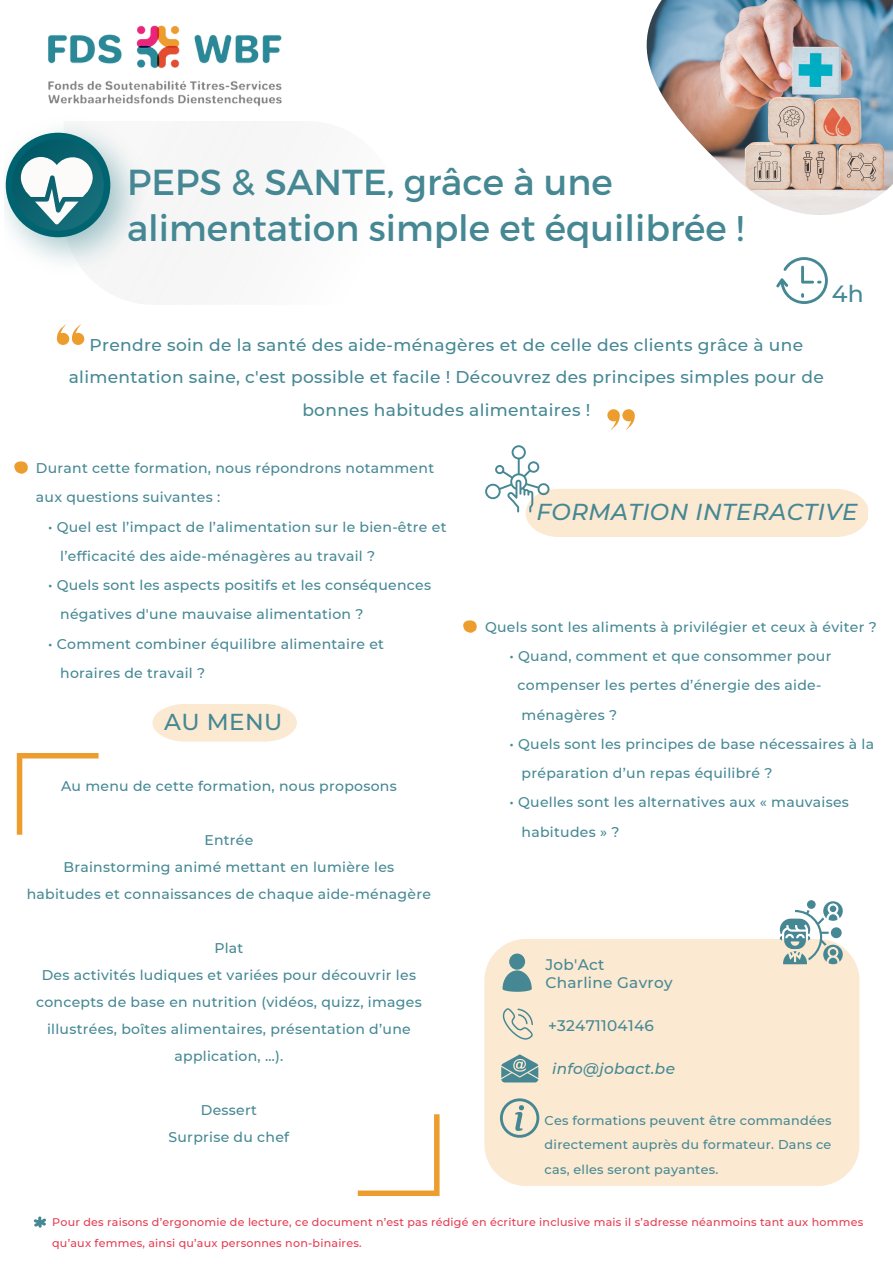
<style>
.page{position:relative;width:893px;height:1264px;background:#fff}
.page>*{position:absolute;margin:0;border:0;box-sizing:border-box;transform-origin:0 0}
.t1{font:36.15px/46px "Montserrat";color:#458894}
.t2{font:500 23.4px "Montserrat";color:#458894}
.t3{font:italic 500 22.95px "Montserrat";letter-spacing:.02em;color:#458894}
.t4{font:500 22.95px "Montserrat";letter-spacing:.02em;color:#458894}
.t5{font:500 17.1px/32.5px "Montserrat";letter-spacing:.02em;color:#458894;text-align:center}
.t6{font:500 15.3px/17.5px "Montserrat";letter-spacing:.02em;color:#458894}
.t7{font:italic 500 15.3px "Montserrat";letter-spacing:.02em;color:#458894}
.t8{font:500 14.1px/29.2px "Montserrat";letter-spacing:.02em;color:#458894}
.t9{font:500 12.75px/24.5px "Montserrat";letter-spacing:.02em;color:#458894;text-align:justify}
.t10{font:500 11.1px/21.3px "Montserrat";letter-spacing:.02em;color:#e53c53}
</style>
<div class="page">
<img style="left:4px;top:123px;width:141px;height:146px">
<div style="left:6px;top:133px;width:104px;height:104px;background:#006370;border-radius:50%"></div>
<div style="left:12px;top:139px;width:92px;height:92px;background:#fff;border-radius:50%;opacity:.1"></div>
<img style="left:48px;top:25px;width:234px;height:82px">
<img style="left:646px;top:0;width:246px;height:215px">
<svg style="left:152px;top:704px;width:144px;height:37px;background:#fbebd5"></svg>
<svg style="left:17px;top:753px;width:82px;height:81px"></svg>
<svg style="left:358px;top:1114px;width:81px;height:81px"></svg>
<svg style="left:21px;top:157px;width:72px;height:67px"></svg>
<svg style="left:57px;top:324px;width:28px;height:21px"></svg>
<svg style="left:607px;top:409px;width:28px;height:21px"></svg>
<svg style="left:463px;top:620px;width:13px;height:12px"></svg>
<svg style="left:485px;top:445px;width:383px;height:92px"></svg>
<svg style="left:14px;top:461px;width:14px;height:13px"></svg>
<svg style="left:34px;top:1216px;width:12px;height:11px"></svg>
<svg style="left:776px;top:257px;width:51px;height:47px"></svg>
<div style="left:484px;top:938px;width:375px;height:247px;background:#fbe9d1;border-radius:42px"></div>
<svg style="left:502px;top:953px;width:29px;height:38px"></svg>
<svg style="left:501px;top:1054px;width:37px;height:28px"></svg>
<svg style="left:779px;top:901px;width:63px;height:63px"></svg>
<svg style="left:502px;top:1008px;width:31px;height:31px"></svg>
<svg style="left:500px;top:1098px;width:39px;height:39px"></svg>
<h1 class="t1" style="left:127px;top:157px;width:618px">PEPS &amp; SANTE, grâce à une alimentation simple et équilibrée !</h1>
<h2 class="t2" style="left:831px;top:279px;width:34px">4h</h2>
<p class="t5" style="left:69px;top:328px;width:756px">Prendre soin de la santé des aide-ménagères et de celle des clients grâce à une alimentation saine, c'est possible et facile ! Découvrez des principes simples pour de bonnes habitudes alimentaires !</p>
<p class="t8" style="left:36px;top:453px;width:400px">Durant cette formation, nous répondrons notamment aux questions suivantes :</p>
<p class="t8" style="left:60px;top:512px;width:388px;text-indent:-12px">• Quel est l’impact de l’alimentation sur le bien-être et l’efficacité des aide-ménagères au travail ?</p>
<p class="t8" style="left:60px;top:570px;width:372px;text-indent:-12px">• Quels sont les aspects positifs et les conséquences négatives d'une mauvaise alimentation ?</p>
<p class="t8" style="left:60px;top:629px;width:325px;text-indent:-12px">• Comment combiner équilibre alimentaire et horaires de travail ?</p>
<h3 class="t4" style="left:164px;top:707px;width:120px">AU MENU</h3>
<p class="t8" style="left:61px;top:771px;width:337px">Au menu de cette formation, nous proposons</p>
<p class="t8" style="left:27px;top:826px;width:406px;line-height:27px;text-align:center">Entrée<br>Brainstorming animé mettant en lumière les habitudes et connaissances de chaque aide-ménagère</p>
<p class="t8" style="left:36px;top:934px;width:387px;line-height:27px;text-align:center">Plat<br>Des activités ludiques et variées pour découvrir les concepts de base en nutrition (vidéos, quizz, images illustrées, boîtes alimentaires, présentation d’une application, …).</p>
<p class="t8" style="left:168px;top:1096px;width:122px;line-height:27px;text-align:center">Dessert<br>Surprise du chef</p>
<h3 class="t3" style="left:536px;top:498px;width:322px">FORMATION INTERACTIVE</h3>
<p class="t8" style="left:485px;top:612px;width:393px">Quels sont les aliments à privilégier et ceux à éviter ?</p>
<p class="t8" style="left:517px;top:641px;width:315px;text-indent:-8px">• Quand, comment et que consommer pour compenser les pertes d’énergie des aide&shy;ménagères ?</p>
<p class="t8" style="left:521px;top:729px;width:354px;text-indent:-12px">• Quels sont les principes de base nécessaires à la préparation d’un repas équilibré ?</p>
<p class="t8" style="left:521px;top:787px;width:329px;text-indent:-12px">• Quelles sont les alternatives aux « mauvaises habitudes » ?</p>
<p class="t6" style="left:545px;top:955px;width:129px">Job'Act<br>Charline Gavroy</p>
<p class="t6" style="left:548px;top:1016px;width:107px">+32471104146</p>
<p class="t7" style="left:552px;top:1059px;width:124px">info@jobact.be</p>
<p class="t9" style="left:544px;top:1107px;width:288px">Ces formations peuvent être commandées directement auprès du formateur. Dans ce cas, elles seront payantes.</p>
<p class="t10" style="left:52px;top:1211px;width:812px">Pour des raisons d’ergonomie de lecture, ce document n’est pas rédigé en écriture inclusive mais il s’adresse néanmoins tant aux hommes qu’aux femmes, ainsi qu’aux personnes non-binaires.</p>
</div>
